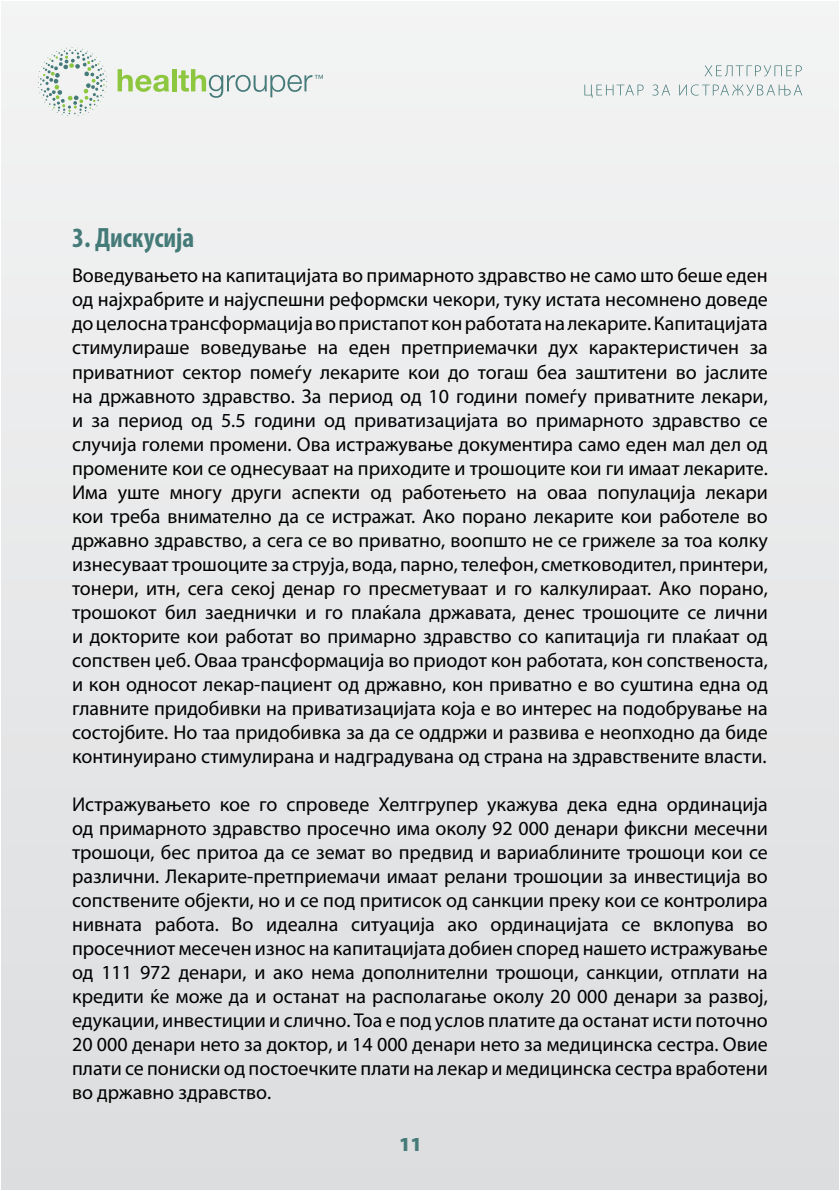
<style>
.page{position:relative;width:840px;height:1191px;background:#fff}
.page>*{position:absolute;margin:0;border:0;box-sizing:border-box;transform-origin:0 0}
.Paragraph_Style_1{font:700 condensed 28px "Myriad Pro";color:#447a78}
.body_text{font:20px/24px "Myriad Pro";color:#000;text-align:justify}
.t1{font:900 20px "Myriad Pro";color:#447a78}
</style>
<div class="page">
<div style="left:1px;top:1px;width:837px;height:1189px;background:#e7e8e9"></div>
<svg style="left:38px;top:47px;width:69px;height:69px"></svg>
<svg style="left:117px;top:69px;width:52px;height:23px"></svg>
<hr style="left:172px;top:69px;width:4px;height:22px;background:#8dc63f">
<svg style="left:178px;top:69px;width:145px;height:29px"></svg>
<svg style="left:704px;top:65px;width:97px;height:11px"></svg>
<svg style="left:584px;top:85px;width:59px;height:13px"></svg>
<svg style="left:652px;top:84px;width:17px;height:12px"></svg>
<svg style="left:679px;top:84px;width:122px;height:12px"></svg>
<p class="Paragraph_Style_1" style="left:72px;top:220px;width:124px">3. Дискусија</p>
<p class="body_text" style="left:72px;top:263px;width:697px">Воведувањето на капитацијата во примарното здравство не само што беше еден од најхрабрите и најуспешни реформски чекори, туку истата несомнено доведе до целосна трансформација во пристапот кон работата на лекарите. Капитацијата стимулираше воведување на еден претприемачки дух карактеристичен за приватниот сектор помеѓу лекарите кои до тогаш беа заштитени во јаслите на државното здравство. За период од 10 години помеѓу приватните лекари, и за период од 5.5 години од приватизацијата во примарното здравство се случија големи промени. Ова истражување документира само еден мал дел од промените кои се однесуваат на приходите и трошоците кои ги имаат лекарите.<br>Има уште многу други аспекти од работењето на оваа популација лекари кои треба внимателно да се истражат. Ако порано лекарите кои работеле во државно здравство, а сега се во приватно, воопшто не се грижеле за тоа колку изнесуваат трошоците за струја, вода, парно, телефон, сметководител, принтери, тонери, итн, сега секој денар го пресметуваат и го калкулираат. Ако порано, трошокот бил заеднички и го плаќала државата, денес трошоците се лични и докторите кои работат во примарно здравство со капитација ги плаќаат од сопствен џеб. Оваа трансформација во приодот кон работата, кон сопственоста, и кон односот лекар-пациент од државно, кон приватно е во суштина една од главните придобивки на приватизацијата која е во интерес на подобрување на состојбите. Но таа придобивка за да се оддржи и развива е неопходно да биде континуирано стимулирана и надградувана од страна на здравствените власти.</p>
<p class="body_text" style="left:72px;top:791px;width:697px">Истражувањето кое го спроведе Хелтгрупер укажува дека една ординација од примарното здравство просечно има околу 92 000 денари фиксни месечни трошоци, бес притоа да се земат во предвид и вариаблините трошоци кои се различни. Лекарите-претприемачи имаат релани трошоции за инвестиција во сопствените објекти, но и се под притисок од санкции преку кои се контролира нивната работа. Во идеална ситуација ако ординацијата се вклопува во просечниот месечен износ на капитацијата добиен според нашето истражување од 111 972 денари, и ако нема дополнителни трошоци, санкции, отплати на кредити ќе може да и останат на располагање околу 20 000 денари за развој, едукации, инвестиции и слично. Тоа е под услов платите да останат исти поточно 20 000 денари нето за доктор, и 14 000 денари нето за медицинска сестра. Овие плати се пониски од постоечките плати на лекар и медицинска сестра вработени во државно здравство.</p>
<p class="t1" style="left:399px;top:1133px;width:24px">11</p>
</div>
